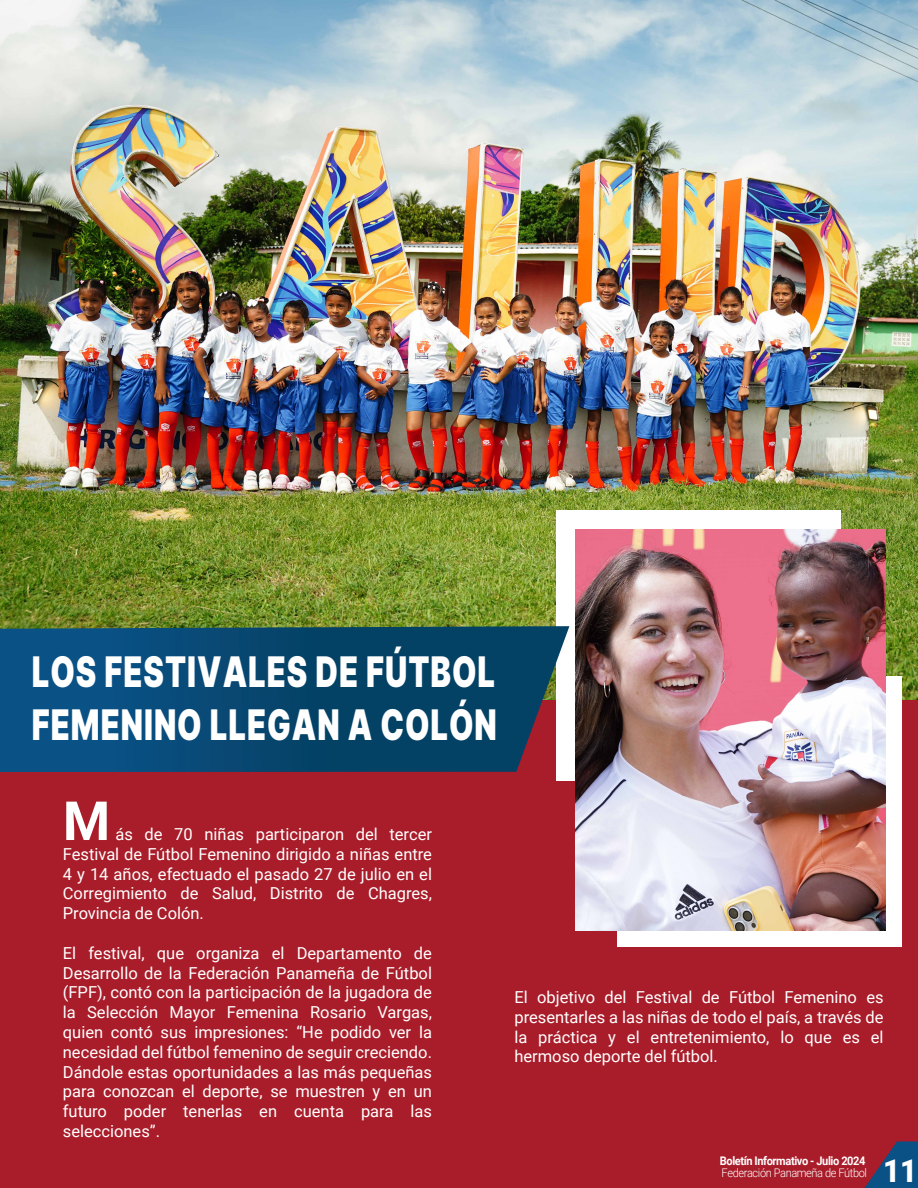
<style>
.page{position:relative;width:918px;height:1188px;background:#a91d2a}
.page>*{position:absolute;margin:0;border:0;box-sizing:border-box;transform-origin:0 0}
.t1{font:700 54px "Roboto";color:#fff}
.t2{font:900 42.15px/52.5px "Inter";letter-spacing:.03em;color:#fff;scale:.73 1}
.t3{font:900 31.5px "Roboto";color:#fff;scale:.93 1}
.t4{font:16.5px/19.8px "Roboto";color:#fff;text-align:justify}
.t5{font:700 11.85px "Roboto";letter-spacing:-.035em;color:#fff;scale:.93 1}
.t6{font:300 11.85px "Roboto";letter-spacing:-.035em;color:#fff;scale:.93 1}
</style>
<div class="page">
<svg style="left:864px;top:1141px;width:54px;height:47px"></svg>
<img style="left:0;top:0;width:918px;height:699px">
<div style="left:557px;top:510px;width:284px;height:271px;background:#fff"></div>
<div style="left:617px;top:676px;width:285px;height:271px;background:#fff"></div>
<svg style="left:0;top:626px;width:569px;height:146px;background:#104b71"></svg>
<img style="left:576px;top:529px;width:310px;height:401px">
<h2 class="t2" style="left:32px;top:644px;width:638px">LOS FESTIVALES DE FÚTBOL<br>FEMENINO LLEGAN A COLÓN</h2>
<h1 class="t1" style="left:63px;top:783px;width:49px">M</h1>
<p class="t4" style="left:63px;top:824px;width:371px;text-indent:53px">ás de 70 niñas participaron del tercer Festival de Fútbol Femenino dirigido a niñas entre 4 y 14 años, efectuado el pasado 27 de julio en el Corregimiento de Salud, Distrito de Chagres, Provincia de Colón.</p>
<p class="t4" style="left:63px;top:942px;width:371px">El festival, que organiza el Departamento de Desarrollo de la Federación Panameña de Fútbol (FPF), contó con la participación de la jugadora de la Selección Mayor Femenina Rosario Vargas, quien contó sus impresiones: “He podido ver la necesidad del fútbol femenino de seguir creciendo.<br>Dándole estas oportunidades a las más pequeñas para conozcan el deporte, se muestren y en un futuro poder tenerlas en cuenta para las selecciones”.</p>
<p class="t4" style="left:514px;top:987px;width:371px">El objetivo del Festival de Fútbol Femenino es presentarles a las niñas de todo el país, a través de la práctica y el entretenimiento, lo que es el hermoso deporte del fútbol.</p>
<p class="t5" style="left:720px;top:1152px;width:158px">Boletín Informativo - Julio 2024</p>
<p class="t6" style="left:722px;top:1165px;width:158px">Federación Panameña de Fútbol</p>
<h3 class="t3" style="left:883px;top:1149px;width:38px">11</h3>
</div>
